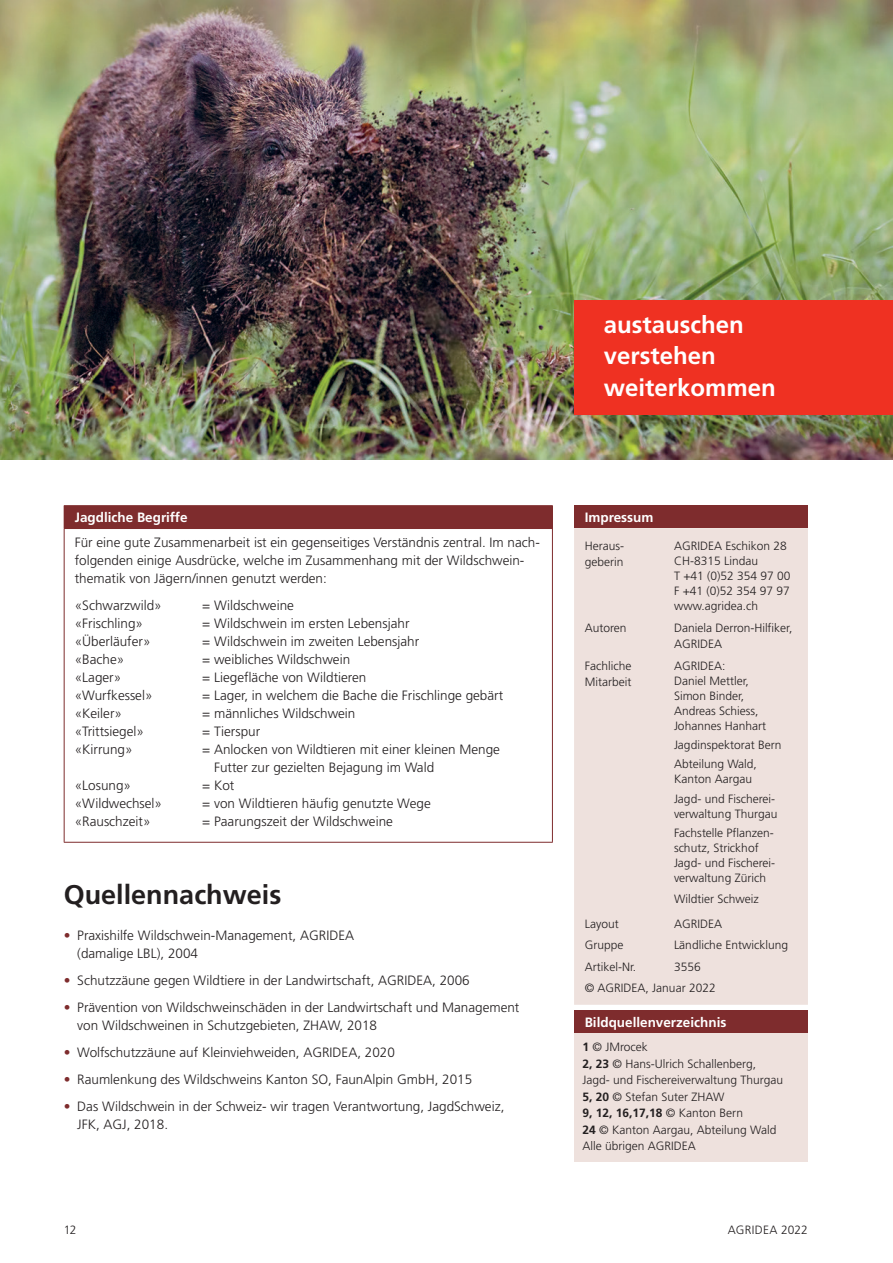
<style>
.page{position:relative;width:893px;height:1263px;background:#fff}
.page>*{position:absolute;margin:0;border:0;box-sizing:border-box;transform-origin:0 0}
.Überschrift_1_bold_1{font:700 27px "Frutiger LT Pro";color:#231f20}
.Slogan_austauschen_u{font:700 24px "Frutiger LT Pro";color:#fff}
.Lauftext_9-12_Pt{font:300 13.5px/18px "Frutiger LT Pro";color:#231f20}
._01_Tabellenkopf{font:700 13.5px "Frutiger LT Pro";color:#fff}
.Lauftext_bold_9-12_P{font:700 13.5px "Frutiger LT Pro";color:#fff}
.Impressum_8-11_Pt{font:300 12px/15px "Frutiger LT Pro";color:#231f20}
.Impressum_8-11_Pt-2{font:700 12px "Frutiger LT Pro";color:#231f20}
.s1{color:#7e2c2d}
.s2{font-weight:700}
.s3{font-weight:300}
</style>
<div class="page">
<img style="left:0;top:0;width:893px;height:459px">
<div style="left:574px;top:300px;width:319px;height:115px;background:#ef3122"></div>
<div style="left:574px;top:505px;width:234px;height:23px;background:#7e2c2d"></div>
<div style="left:574px;top:528px;width:234px;height:477px;background:#eee1dd"></div>
<div style="left:574px;top:1010px;width:234px;height:23px;background:#7e2c2d"></div>
<div style="left:574px;top:1033px;width:234px;height:129px;background:#eee1dd"></div>
<div style="left:64px;top:506px;width:488px;height:22px;background:#7e2c2d"></div>
<hr style="left:64px;top:529px;width:1px;height:313px;background:#7e2c2d">
<hr style="left:552px;top:529px;width:1px;height:313px;background:#7e2c2d">
<hr style="left:64px;top:842px;width:489px;height:1px;background:#7e2c2d">
<hr style="left:64px;top:505px;width:489px;height:1px;background:#7e2c2d">
<svg style="left:552px;top:506px;width:1px;height:22px"></svg>
<hr style="left:64px;top:528px;width:489px;height:1px;background:#7e2c2d">
<p class="Slogan_austauschen_u" style="left:604px;top:310px;width:141px">austauschen</p>
<p class="Slogan_austauschen_u" style="left:604px;top:341px;width:114px">verstehen</p>
<p class="Slogan_austauschen_u" style="left:604px;top:373px;width:174px">weiterkommen</p>
<p class="Lauftext_bold_9-12_P" style="left:75px;top:509px;width:114px">Jagdliche Begriffe</p>
<p class="Lauftext_9-12_Pt" style="left:75px;top:534px;width:467px">Für eine gute Zusammenarbeit ist ein gegenseitiges Verständnis zentral. Im nach&shy;folgenden einige Ausdrücke, welche im Zusammenhang mit der Wildschwein&shy;thematik von Jägern/innen genutzt werden:</p>
<p class="Lauftext_9-12_Pt" style="left:75px;top:597px;width:89px">«Schwarzwild»</p>
<p class="Lauftext_9-12_Pt" style="left:202px;top:597px;width:93px">= Wildschweine</p>
<p class="Lauftext_9-12_Pt" style="left:75px;top:615px;width:70px">«Frischling»</p>
<p class="Lauftext_9-12_Pt" style="left:202px;top:615px;width:209px">= Wildschwein im ersten Lebensjahr</p>
<p class="Lauftext_9-12_Pt" style="left:75px;top:633px;width:77px">«Überläufer»</p>
<p class="Lauftext_9-12_Pt" style="left:202px;top:633px;width:218px">= Wildschwein im zweiten Lebensjahr</p>
<p class="Lauftext_9-12_Pt" style="left:75px;top:651px;width:51px">«Bache»</p>
<p class="Lauftext_9-12_Pt" style="left:202px;top:651px;width:149px">= weibliches Wildschwein</p>
<p class="Lauftext_9-12_Pt" style="left:75px;top:669px;width:48px">«Lager»</p>
<p class="Lauftext_9-12_Pt" style="left:202px;top:669px;width:166px">= Liegefläche von Wildtieren</p>
<p class="Lauftext_9-12_Pt" style="left:75px;top:687px;width:79px">«Wurfkessel»</p>
<p class="Lauftext_9-12_Pt" style="left:202px;top:687px;width:302px">= Lager, in welchem die Bache die Frischlinge gebärt</p>
<p class="Lauftext_9-12_Pt" style="left:75px;top:705px;width:49px">«Keiler»</p>
<p class="Lauftext_9-12_Pt" style="left:202px;top:705px;width:155px">= männliches Wildschwein</p>
<p class="Lauftext_9-12_Pt" style="left:75px;top:723px;width:71px">«Trittsiegel»</p>
<p class="Lauftext_9-12_Pt" style="left:202px;top:723px;width:59px">= Tierspur</p>
<p class="Lauftext_9-12_Pt" style="left:75px;top:741px;width:59px">«Kirrung»</p>
<p class="Lauftext_9-12_Pt" style="left:214px;top:741px;width:287px;text-indent:-12px">= Anlocken von Wildtieren mit einer kleinen Menge<br>Futter zur gezielten Bejagung im Wald</p>
<p class="Lauftext_9-12_Pt" style="left:75px;top:777px;width:58px">«Losung»</p>
<p class="Lauftext_9-12_Pt" style="left:202px;top:777px;width:34px">= Kot</p>
<p class="Lauftext_9-12_Pt" style="left:75px;top:795px;width:89px">«Wildwechsel»</p>
<p class="Lauftext_9-12_Pt" style="left:202px;top:795px;width:230px">= von Wildtieren häufig genutzte Wege</p>
<p class="Lauftext_9-12_Pt" style="left:75px;top:813px;width:77px">«Rauschzeit»</p>
<p class="Lauftext_9-12_Pt" style="left:202px;top:813px;width:192px">= Paarungszeit der Wildschweine</p>
<p class="Überschrift_1_bold_1" style="left:64px;top:879px;width:219px">Quellennachweis</p>
<p class="Lauftext_9-12_Pt" style="left:77px;top:927px;width:278px;text-indent:-14px"><span class="s1">•</span> Praxishilfe Wildschwein-Management, AGRIDEA (damalige LBL), 2004</p>
<p class="Lauftext_9-12_Pt" style="left:64px;top:972px;width:407px"><span class="s1">•</span> Schutzzäune gegen Wildtiere in der Landwirtschaft, AGRIDEA, 2006</p>
<p class="Lauftext_9-12_Pt" style="left:77px;top:999px;width:444px;text-indent:-14px"><span class="s1">•</span> Prävention von Wildschweinschäden in der Landwirtschaft und Management von Wildschweinen in Schutzgebieten, ZHAW, 2018</p>
<p class="Lauftext_9-12_Pt" style="left:64px;top:1044px;width:333px"><span class="s1">•</span> Wolfschutzzäune auf Kleinviehweiden, AGRIDEA, 2020</p>
<p class="Lauftext_9-12_Pt" style="left:64px;top:1071px;width:410px"><span class="s1">•</span> Raumlenkung des Wildschweins Kanton SO, FaunAlpin GmbH, 2015</p>
<p class="Lauftext_9-12_Pt" style="left:77px;top:1098px;width:429px;text-indent:-14px"><span class="s1">•</span> Das Wildschwein in der Schweiz- wir tragen Verantwortung, JagdSchweiz,<br>JFK, AGJ, 2018.</p>
<p class="_01_Tabellenkopf" style="left:585px;top:509px;width:70px">Impressum</p>
<p class="Impressum_8-11_Pt" style="left:585px;top:538px;width:41px;line-height:16.5px">Heraus&shy;geberin</p>
<p class="Impressum_8-11_Pt" style="left:674px;top:538px;width:114px">AGRIDEA Eschikon 28</p>
<p class="Impressum_8-11_Pt" style="left:674px;top:553px;width:86px">CH-8315 Lindau</p>
<p class="Impressum_8-11_Pt" style="left:674px;top:568px;width:118px">T +41 (0)52 354 97 00</p>
<p class="Impressum_8-11_Pt" style="left:674px;top:583px;width:117px">F +41 (0)52 354 97 97</p>
<p class="Impressum_8-11_Pt" style="left:674px;top:598px;width:86px">www.agridea.ch</p>
<p class="Impressum_8-11_Pt" style="left:585px;top:620px;width:43px">Autoren</p>
<p class="Impressum_8-11_Pt" style="left:674px;top:619px;width:120px;line-height:16.5px">Daniela Derron-Hilfiker,<br>AGRIDEA</p>
<p class="Impressum_8-11_Pt" style="left:585px;top:658px;width:48px;line-height:16.5px">Fachliche<br>Mitarbeit</p>
<p class="Impressum_8-11_Pt" style="left:674px;top:658px;width:94px">AGRIDEA:<br>Daniel Mettler,<br>Simon Binder,<br>Andreas Schiess,<br>Johannes Hanhart</p>
<p class="Impressum_8-11_Pt" style="left:674px;top:738px;width:109px">Jagdinspektorat Bern</p>
<p class="Impressum_8-11_Pt" style="left:674px;top:757px;width:84px">Abteilung Wald,<br>Kanton Aargau</p>
<p class="Impressum_8-11_Pt" style="left:674px;top:791px;width:105px">Jagd- und Fischerei&shy;verwaltung Thurgau</p>
<p class="Impressum_8-11_Pt" style="left:674px;top:825px;width:101px">Fachstelle Pflanzen&shy;schutz, Strickhof</p>
<p class="Impressum_8-11_Pt" style="left:674px;top:855px;width:103px">Jagd- und Fischerei&shy;verwaltung Zürich</p>
<p class="Impressum_8-11_Pt" style="left:674px;top:891px;width:86px">Wildtier Schweiz</p>
<p class="Impressum_8-11_Pt" style="left:585px;top:917px;width:35px">Layout</p>
<p class="Impressum_8-11_Pt" style="left:674px;top:917px;width:50px">AGRIDEA</p>
<p class="Impressum_8-11_Pt" style="left:585px;top:938px;width:40px">Gruppe</p>
<p class="Impressum_8-11_Pt" style="left:674px;top:938px;width:116px">Ländliche Entwicklung</p>
<p class="Impressum_8-11_Pt" style="left:585px;top:959px;width:53px">Artikel-Nr.</p>
<p class="Impressum_8-11_Pt" style="left:674px;top:959px;width:28px">3556</p>
<p class="Impressum_8-11_Pt" style="left:585px;top:980px;width:132px">© AGRIDEA, Januar 2022</p>
<p class="_01_Tabellenkopf" style="left:585px;top:1014px;width:143px">Bildquellenverzeichnis</p>
<p class="Impressum_8-11_Pt" style="left:583px;top:1040px;width:67px"><span class="s2">1</span> © JMrocek</p>
<p class="Impressum_8-11_Pt" style="left:583px;top:1055px;width:202px;line-height:16.5px"><span class="s2">2, 23</span> © Hans-Ulrich Schallenberg,<br>Jagd- und Fischereiverwaltung Thurgau</p>
<p class="Impressum_8-11_Pt" style="left:583px;top:1089px;width:143px"><span class="s2">5, 20</span> © Stefan Suter ZHAW</p>
<p class="Impressum_8-11_Pt-2" style="left:583px;top:1106px;width:162px">9, 12, 16,17,18 <span class="s3">© Kanton Bern</span></p>
<p class="Impressum_8-11_Pt" style="left:583px;top:1122px;width:195px"><span class="s2">24</span> © Kanton Aargau, Abteilung Wald</p>
<p class="Impressum_8-11_Pt" style="left:583px;top:1139px;width:115px">Alle übrigen AGRIDEA</p>
<p class="Impressum_8-11_Pt" style="left:64px;top:1222px;width:14px">12</p>
<p class="Impressum_8-11_Pt" style="left:728px;top:1222px;width:81px">AGRIDEA 2022</p>
</div>
